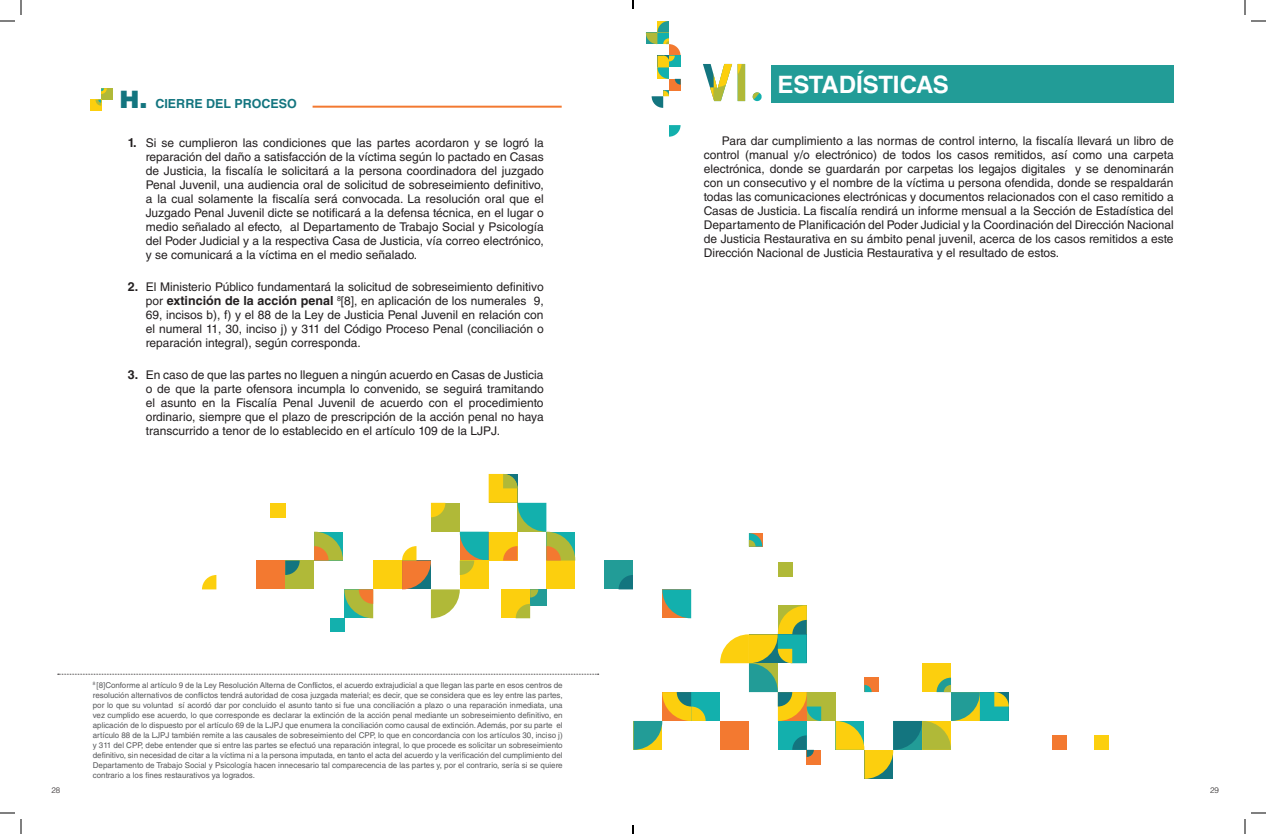
<style>
.page{position:relative;width:1266px;height:834px;background:#fff}
.page>*{position:absolute;margin:0;border:0;box-sizing:border-box;transform-origin:0 0}
.TIT{font:700 24px "Helvetica LT Std";color:#fff}
.Subtit{font:700 12.5px "Helvetica LT Std";color:#13757f}
.Cuerpo{font:12px/14px "Helvetica LT Std";color:#231f20;text-align:justify}
.t1{font:8px/10px "Helvetica LT Std";color:#57585a;text-align:justify}
.t2{font:300 8px "Helvetica LT Std";color:#231f20}
.s1{font-weight:900;font-size:24px}
.s2{font-weight:700;font-size:12.5px}
</style>
<div class="page">
<svg style="left:58px;top:674px;width:541px;height:1px"></svg>
<div style="left:330px;top:618px;width:14px;height:13px;background:#13b0ad"></div>
<div style="left:373px;top:561px;width:29px;height:28px;background:#fccf0e"></div>
<div style="left:256px;top:561px;width:29px;height:28px;background:#f37930"></div>
<div style="left:270px;top:503px;width:15px;height:14px;background:#fccf0e"></div>
<svg style="left:662px;top:589px;width:29px;height:29px"></svg>
<svg style="left:202px;top:575px;width:14px;height:14px"></svg>
<div style="left:604px;top:561px;width:29px;height:28px;background:#229c97"></div>
<div style="left:285px;top:561px;width:29px;height:28px;background:#b0b938"></div>
<svg style="left:619px;top:575px;width:14px;height:14px"></svg>
<svg style="left:285px;top:561px;width:15px;height:14px"></svg>
<svg style="left:344px;top:589px;width:29px;height:29px"></svg>
<svg style="left:314px;top:532px;width:29px;height:29px"></svg>
<svg style="left:402px;top:474px;width:173px;height:144px"></svg>
<div style="left:101px;top:88px;width:11px;height:12px;background:#b0b938"></div>
<svg style="left:101px;top:88px;width:6px;height:6px"></svg>
<div style="left:90px;top:100px;width:11px;height:11px;background:#fccf0e"></div>
<svg style="left:96px;top:100px;width:5px;height:6px"></svg>
<hr style="left:313px;top:106px;width:249px;height:2px;background:#f37930">
<div style="left:1052px;top:735px;width:14px;height:15px;background:#f37930"></div>
<div style="left:778px;top:562px;width:14px;height:15px;background:#b0b938"></div>
<div style="left:1095px;top:735px;width:14px;height:15px;background:#fccf0e"></div>
<div style="left:691px;top:692px;width:29px;height:29px;background:#13b0ad"></div>
<svg style="left:633px;top:692px;width:73px;height:58px"></svg>
<svg style="left:749px;top:533px;width:13px;height:14px"></svg>
<svg style="left:720px;top:606px;width:289px;height:173px"></svg>
<svg style="left:669px;top:125px;width:12px;height:12px"></svg>
<svg style="left:652px;top:91px;width:17px;height:17px"></svg>
<div style="left:669px;top:79px;width:12px;height:11px;background:#f37930"></div>
<svg style="left:646px;top:21px;width:35px;height:64px"></svg>
<div style="left:771px;top:65px;width:403px;height:37px;background:#229c97"></div>
<svg style="left:703px;top:64px;width:59px;height:37px"></svg>
<svg style="left:0;top:0;width:22px;height:22px"></svg>
<svg style="left:0;top:812px;width:22px;height:22px"></svg>
<svg style="left:1244px;top:0;width:22px;height:22px"></svg>
<svg style="left:1244px;top:812px;width:22px;height:22px"></svg>
<svg style="left:632px;top:0;width:2px;height:9px"></svg>
<svg style="left:632px;top:825px;width:2px;height:9px"></svg>
<p class="Subtit" style="left:119px;top:96px;width:179px"><span class="s1">H.</span> CIERRE DEL PROCESO</p>
<p class="Cuerpo" style="left:146px;top:136px;width:399px;text-indent:-18px"><span class="s2">1.</span> Si se cumplieron las condiciones que las partes acordaron y se logró la reparación del daño a satisfacción de la víctima según lo pactado en Casas de Justicia, la fiscalía le solicitará a la persona coordinadora del juzgado Penal Juvenil, una audiencia oral de solicitud de sobreseimiento definitivo, a la cual solamente la fiscalía será convocada. La resolución oral que el Juzgado Penal Juvenil dicte se notificará a la defensa técnica, en el lugar o medio señalado al efecto, al Departamento de Trabajo Social y Psicología del Poder Judicial y a la respectiva Casa de Justicia, vía correo electrónico, y se comunicará a la víctima en el medio señalado.</p>
<p class="Cuerpo" style="left:146px;top:280px;width:399px;text-indent:-18px"><span class="s2">2.</span> El Ministerio Público fundamentará la solicitud de sobreseimiento definitivo por <span class="s2">extinción de la acción penal</span> <sup>8</sup>[8], en aplicación de los numerales 9, 69, incisos b), f) y el 88 de la Ley de Justicia Penal Juvenil en relación con el numeral 11, 30, inciso j) y 311 del Código Proceso Penal (conciliación o reparación integral), según corresponda.</p>
<p class="Cuerpo" style="left:146px;top:368px;width:399px;text-indent:-18px"><span class="s2">3.</span> En caso de que las partes no lleguen a ningún acuerdo en Casas de Justicia o de que la parte ofensora incumpla lo convenido, se seguirá tramitando el asunto en la Fiscalía Penal Juvenil de acuerdo con el procedimiento ordinario, siempre que el plazo de prescripción de la acción penal no haya transcurrido a tenor de lo establecido en el artículo 109 de la LJPJ.</p>
<p class="t1" style="left:93px;top:680px;width:471px"><sup>8</sup> [8]Conforme al artículo 9 de la Ley Resolución Alterna de Conflictos, el acuerdo extrajudicial a que llegan las parte en esos centros de resolución alternativos de conflictos tendrá autoridad de cosa juzgada material; es decir, que se considera que es ley entre las partes, por lo que su voluntad sí acordó dar por concluido el asunto tanto si fue una conciliación a plazo o una reparación inmediata, una vez cumplido ese acuerdo, lo que corresponde es declarar la extinción de la acción penal mediante un sobreseimiento definitivo, en aplicación de lo dispuesto por el artículo 69 de la LJPJ que enumera la conciliación como causal de extinción. Además, por su parte el artículo 88 de la LJPJ también remite a las causales de sobreseimiento del CPP, lo que en concordancia con los artículos 30, inciso j) y 311 del CPP, debe entender que si entre las partes se efectuó una reparación integral, lo que procede es solicitar un sobreseimiento definitivo, sin necesidad de citar a la víctima ni a la persona imputada, en tanto el acta del acuerdo y la verificación del cumplimiento del Departamento de Trabajo Social y Psicología hacen innecesario tal comparecencia de las partes y, por el contrario, sería si se quiere contrario a los fines restaurativos ya logrados.</p>
<p class="TIT" style="left:777px;top:70px;width:173px">ESTADÍSTICAS</p>
<p class="Cuerpo" style="left:704px;top:134px;width:471px;text-indent:18px">Para dar cumplimiento a las normas de control interno, la fiscalía llevará un libro de control (manual y/o electrónico) de todos los casos remitidos, así como una carpeta electrónica, donde se guardarán por carpetas los legajos digitales y se denominarán con un consecutivo y el nombre de la víctima u persona ofendida, donde se respaldarán todas las comunicaciones electrónicas y documentos relacionados con el caso remitido a Casas de Justicia. La fiscalía rendirá un informe mensual a la Sección de Estadística del Departamento de Planificación del Poder Judicial y la Coordinación del Dirección Nacional de Justicia Restaurativa en su ámbito penal juvenil, acerca de los casos remitidos a este Dirección Nacional de Justicia Restaurativa y el resultado de estos.</p>
<p class="t2" style="left:52px;top:785px;width:10px">28</p>
<p class="t2" style="left:1210px;top:785px;width:10px">29</p>
</div>
